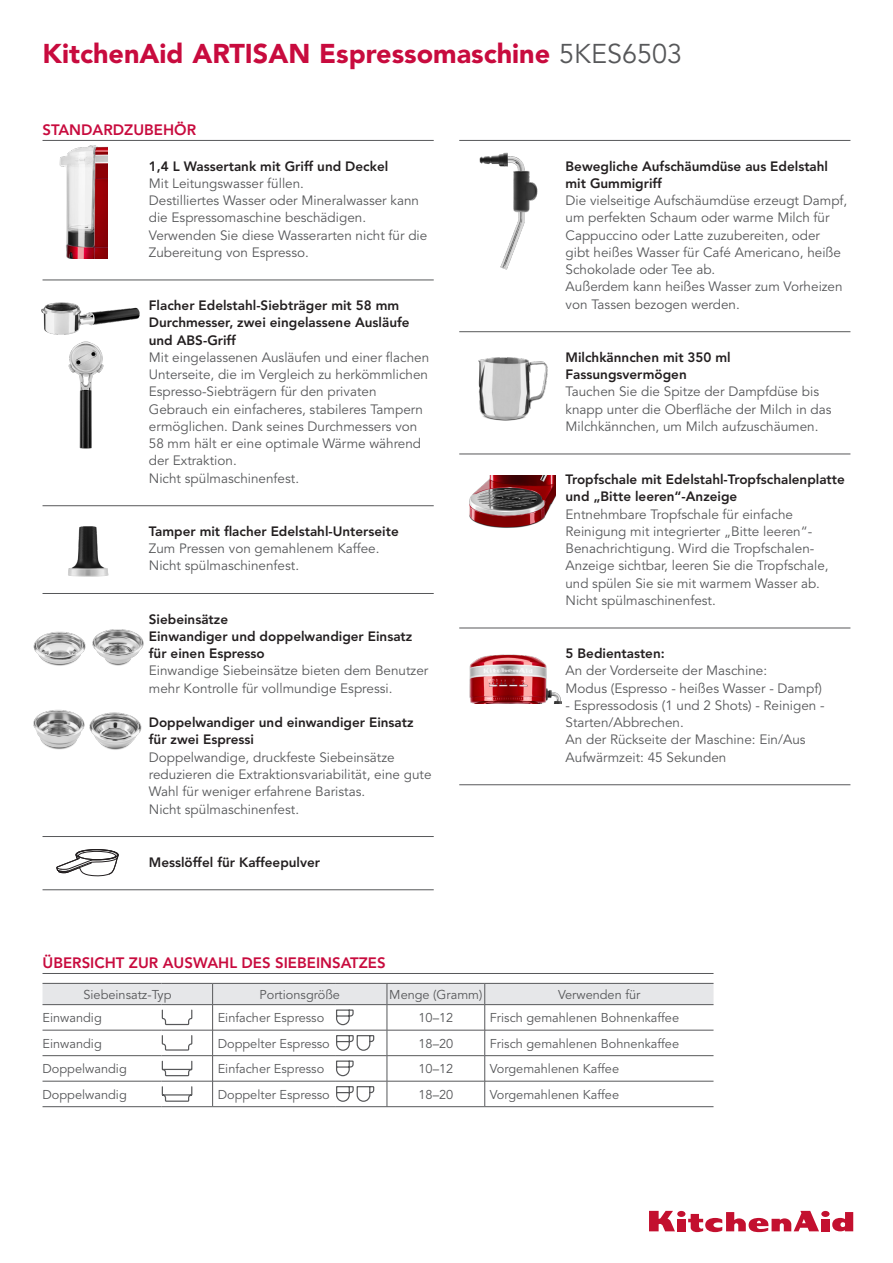
<style>
.page{position:relative;width:893px;height:1263px;background:#fff}
.page>*{position:absolute;margin:0;border:0;box-sizing:border-box;transform-origin:0 0}
.Titre_verso{font:900 27px "Avenir LT Std";color:#c80b3e}
.Tab_Tech_Titre{font:800 15px "Avenir LT Std";color:#c80b3e}
.Acces_2{font:13.5px/17.2px "Avenir LT Std";color:#57585a}
.Access_Titre{font:800 13.5px/17.2px "Avenir LT Std";color:#231f20}
.Tab_Tech_8_5_table{font:12.75px "Avenir LT Std";color:#57585a}
.s1{font-weight:400;color:#57585a}
</style>
<div class="page">
<div style="left:677px;top:1219px;width:8px;height:12px;background:#c3102f"></div>
<div style="left:677px;top:1211px;width:8px;height:6px;background:#c3102f;border-radius:50%"></div>
<div style="left:821px;top:1219px;width:8px;height:12px;background:#c3102f"></div>
<div style="left:821px;top:1211px;width:8px;height:6px;background:#c3102f;border-radius:50%"></div>
<svg style="left:649px;top:1211px;width:26px;height:20px"></svg>
<svg style="left:688px;top:1211px;width:131px;height:21px"></svg>
<svg style="left:832px;top:1212px;width:21px;height:19px"></svg>
<img style="left:59px;top:145px;width:48px;height:113px">
<img style="left:479px;top:152px;width:59px;height:118px">
<img style="left:478px;top:357px;width:70px;height:64px">
<img style="left:469px;top:476px;width:87px;height:52px">
<img style="left:68px;top:526px;width:41px;height:51px">
<img style="left:41px;top:302px;width:99px;height:33px">
<img style="left:68px;top:341px;width:36px;height:108px">
<img style="left:33px;top:629px;width:111px;height:37px">
<img style="left:33px;top:709px;width:109px;height:41px">
<svg style="left:56px;top:849px;width:63px;height:27px"></svg>
<img style="left:469px;top:654px;width:92px;height:49px">
<hr style="left:43px;top:140px;width:391px;height:1px;background:#57585a">
<hr style="left:43px;top:280px;width:391px;height:1px;background:#57585a">
<hr style="left:43px;top:505px;width:391px;height:1px;background:#57585a">
<hr style="left:43px;top:593px;width:391px;height:1px;background:#57585a">
<hr style="left:43px;top:836px;width:391px;height:1px;background:#57585a">
<hr style="left:43px;top:889px;width:391px;height:1px;background:#57585a">
<hr style="left:459px;top:140px;width:391px;height:1px;background:#57585a">
<hr style="left:459px;top:331px;width:391px;height:1px;background:#57585a">
<hr style="left:459px;top:454px;width:391px;height:1px;background:#57585a">
<hr style="left:459px;top:628px;width:391px;height:1px;background:#57585a">
<hr style="left:459px;top:784px;width:391px;height:1px;background:#57585a">
<hr style="left:43px;top:973px;width:670px;height:1px;background:#57585a">
<hr style="left:43px;top:1106px;width:119px;height:1px;background:#57585a">
<hr style="left:162px;top:1106px;width:51px;height:1px;background:#57585a">
<hr style="left:213px;top:1106px;width:123px;height:1px;background:#57585a">
<hr style="left:336px;top:1106px;width:51px;height:1px;background:#57585a">
<hr style="left:387px;top:1106px;width:98px;height:1px;background:#57585a">
<hr style="left:485px;top:1106px;width:228px;height:1px;background:#57585a">
<svg style="left:43px;top:983px;width:670px;height:123px"></svg>
<p class="Titre_verso" style="left:43px;top:37px;width:641px">KitchenAid ARTISAN Espressomaschine <span class="s1">5KES6503</span></p>
<p class="Tab_Tech_Titre" style="left:43px;top:121px;width:155px">STANDARDZUBEHÖR</p>
<p class="Access_Titre" style="left:149px;top:157px;width:241px">1,4 L Wassertank mit Griff und Deckel</p>
<p class="Acces_2" style="left:149px;top:175px;width:157px">Mit Leitungswasser füllen.</p>
<p class="Acces_2" style="left:149px;top:192px;width:272px">Destilliertes Wasser oder Mineralwasser kann die Espressomaschine beschädigen.</p>
<p class="Acces_2" style="left:149px;top:227px;width:280px">Verwenden Sie diese Wasserarten nicht für die<br>Zubereitung von Espresso.</p>
<p class="Access_Titre" style="left:149px;top:297px;width:262px">Flacher Edelstahl-Siebträger mit 58 mm<br>Durchmesser, zwei eingelassene Ausläufe und ABS-Griff</p>
<p class="Acces_2" style="left:149px;top:349px;width:282px">Mit eingelassenen Ausläufen und einer flachen Unterseite, die im Vergleich zu herkömmlichen Espresso-Siebträgern für den privaten Gebrauch ein einfacheres, stabileres Tampern ermöglichen. Dank seines Durchmessers von 58 mm hält er eine optimale Wärme während der Extraktion.</p>
<p class="Acces_2" style="left:149px;top:470px;width:152px">Nicht spülmaschinenfest.</p>
<p class="Access_Titre" style="left:149px;top:523px;width:251px">Tamper mit flacher Edelstahl-Unterseite</p>
<p class="Acces_2" style="left:149px;top:540px;width:232px">Zum Pressen von gemahlenem Kaffee.</p>
<p class="Acces_2" style="left:149px;top:558px;width:152px">Nicht spülmaschinenfest.</p>
<p class="Access_Titre" style="left:149px;top:610px;width:81px">Siebeinsätze</p>
<p class="Access_Titre" style="left:149px;top:628px;width:265px">Einwandiger und doppelwandiger Einsatz für einen Espresso</p>
<p class="Acces_2" style="left:149px;top:663px;width:281px">Einwandige Siebeinsätze bieten dem Benutzer mehr Kontrolle für vollmundige Espressi.</p>
<p class="Access_Titre" style="left:149px;top:714px;width:266px">Doppelwandiger und einwandiger Einsatz für zwei Espressi</p>
<p class="Acces_2" style="left:149px;top:749px;width:284px">Doppelwandige, druckfeste Siebeinsätze reduzieren die Extraktionsvariabilität, eine gute<br>Wahl für weniger erfahrene Baristas.</p>
<p class="Acces_2" style="left:149px;top:801px;width:152px">Nicht spülmaschinenfest.</p>
<p class="Access_Titre" style="left:149px;top:853px;width:173px">Messlöffel für Kaffeepulver</p>
<p class="Access_Titre" style="left:566px;top:157px;width:264px">Bewegliche Aufschäumdüse aus Edelstahl mit Gummigriff</p>
<p class="Acces_2" style="left:566px;top:192px;width:283px">Die vielseitige Aufschäumdüse erzeugt Dampf, um perfekten Schaum oder warme Milch für Cappuccino oder Latte zuzubereiten, oder gibt heißes Wasser für Café Americano, heiße Schokolade oder Tee ab.</p>
<p class="Acces_2" style="left:566px;top:279px;width:279px">Außerdem kann heißes Wasser zum Vorheizen von Tassen bezogen werden.</p>
<p class="Access_Titre" style="left:566px;top:349px;width:167px">Milchkännchen mit 350 ml<br>Fassungsvermögen</p>
<p class="Acces_2" style="left:566px;top:384px;width:268px">Tauchen Sie die Spitze der Dampfdüse bis knapp unter die Oberfläche der Milch in das<br>Milchkännchen, um Milch aufzuschäumen.</p>
<p class="Access_Titre" style="left:566px;top:471px;width:281px">Tropfschale mit Edelstahl-Tropfschalenplatte und „Bitte leeren“-Anzeige</p>
<p class="Acces_2" style="left:566px;top:506px;width:264px">Entnehmbare Tropfschale für einfache Reinigung mit integrierter „Bitte leeren“- Benachrichtigung. Wird die Tropfschalen-Anzeige sichtbar, leeren Sie die Tropfschale, und spülen Sie sie mit warmem Wasser ab.</p>
<p class="Acces_2" style="left:566px;top:592px;width:152px">Nicht spülmaschinenfest.</p>
<p class="Access_Titre" style="left:566px;top:645px;width:101px">5 Bedientasten:</p>
<p class="Acces_2" style="left:566px;top:663px;width:203px">An der Vorderseite der Maschine:</p>
<p class="Acces_2" style="left:566px;top:680px;width:258px">Modus (Espresso - heißes Wasser - Dampf)</p>
<p class="Acces_2" style="left:566px;top:697px;width:261px">- Espressodosis (1 und 2 Shots) - Reinigen -<br>Starten/Abbrechen.</p>
<p class="Acces_2" style="left:566px;top:732px;width:242px">An der Rückseite der Maschine: Ein/Aus</p>
<p class="Acces_2" style="left:566px;top:749px;width:162px">Aufwärmzeit: 45 Sekunden</p>
<p class="Tab_Tech_Titre" style="left:43px;top:954px;width:345px">ÜBERSICHT ZUR AUSWAHL DES SIEBEINSATZES</p>
<p class="Tab_Tech_8_5_table" style="left:83px;top:987px;width:90px">Siebeinsatz-Typ</p>
<p class="Tab_Tech_8_5_table" style="left:260px;top:987px;width:82px">Portionsgröße</p>
<p class="Tab_Tech_8_5_table" style="left:389px;top:987px;width:95px">Menge (Gramm)</p>
<p class="Tab_Tech_8_5_table" style="left:558px;top:987px;width:84px">Verwenden für</p>
<p class="Tab_Tech_8_5_table" style="left:43px;top:1010px;width:61px">Einwandig</p>
<p class="Tab_Tech_8_5_table" style="left:218px;top:1010px;width:108px">Einfacher Espresso</p>
<p class="Tab_Tech_8_5_table" style="left:418px;top:1010px;width:36px">10–12</p>
<p class="Tab_Tech_8_5_table" style="left:490px;top:1010px;width:191px">Frisch gemahlenen Bohnenkaffee</p>
<p class="Tab_Tech_8_5_table" style="left:43px;top:1036px;width:61px">Einwandig</p>
<p class="Tab_Tech_8_5_table" style="left:218px;top:1036px;width:114px">Doppelter Espresso</p>
<p class="Tab_Tech_8_5_table" style="left:418px;top:1036px;width:36px">18–20</p>
<p class="Tab_Tech_8_5_table" style="left:490px;top:1036px;width:191px">Frisch gemahlenen Bohnenkaffee</p>
<p class="Tab_Tech_8_5_table" style="left:43px;top:1061px;width:86px">Doppelwandig</p>
<p class="Tab_Tech_8_5_table" style="left:218px;top:1061px;width:108px">Einfacher Espresso</p>
<p class="Tab_Tech_8_5_table" style="left:418px;top:1061px;width:36px">10–12</p>
<p class="Tab_Tech_8_5_table" style="left:490px;top:1061px;width:131px">Vorgemahlenen Kaffee</p>
<p class="Tab_Tech_8_5_table" style="left:43px;top:1087px;width:86px">Doppelwandig</p>
<p class="Tab_Tech_8_5_table" style="left:218px;top:1087px;width:114px">Doppelter Espresso</p>
<p class="Tab_Tech_8_5_table" style="left:418px;top:1087px;width:36px">18–20</p>
<p class="Tab_Tech_8_5_table" style="left:490px;top:1087px;width:131px">Vorgemahlenen Kaffee</p>
</div>
